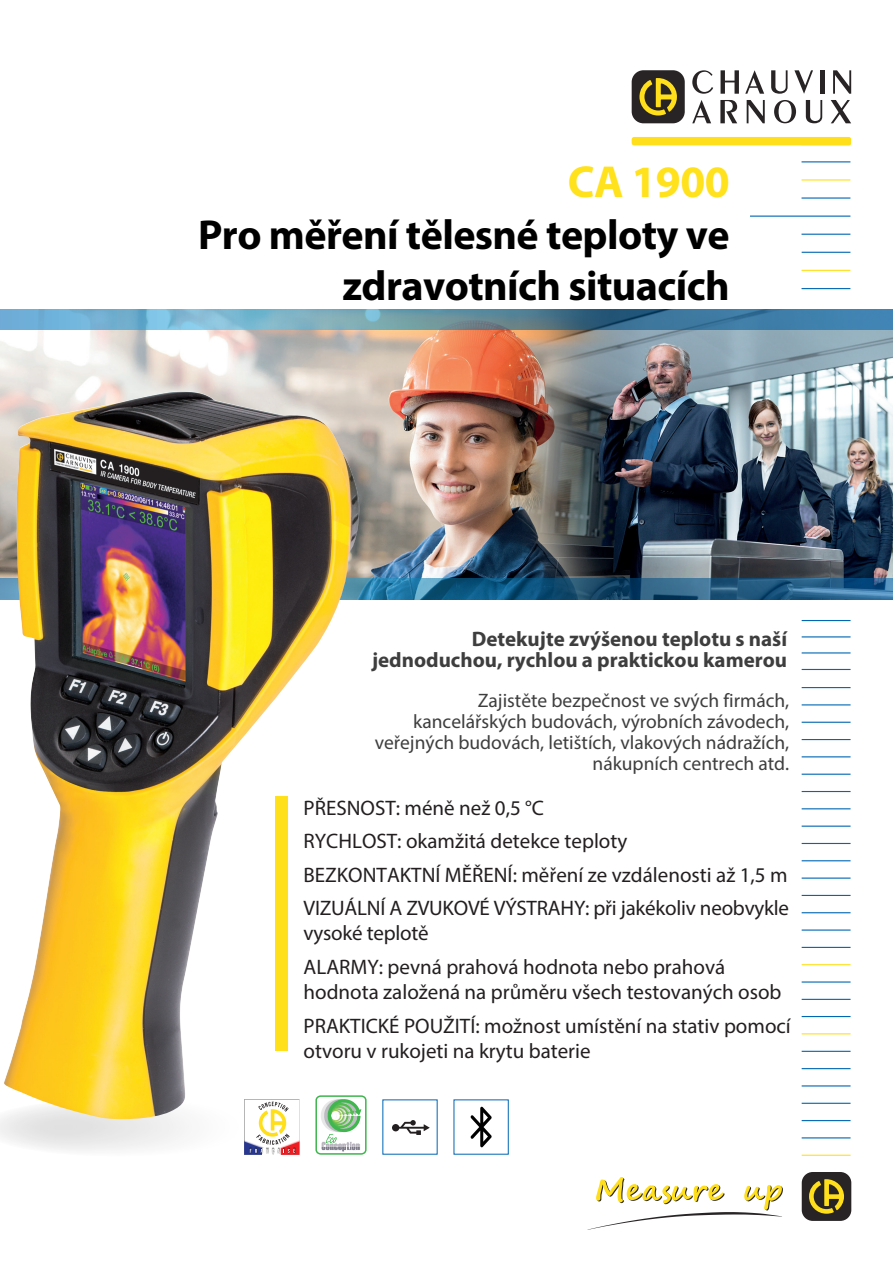
<style>
.page{position:relative;width:893px;height:1263px;background:#fff}
.page>*{position:absolute;margin:0;border:0;box-sizing:border-box;transform-origin:0 0}
.t1{font:700 45px "Myriad Pro";letter-spacing:-.015em;color:#ffe11c}
.t2{font:700 42px/50.4px "Myriad Pro";letter-spacing:-.015em;color:#000;text-align:right}
.t3{font:21px/33.3px "Myriad Pro";color:#231f20}
.t4{font:700 21px/21px "Myriad Pro";color:#3e3e3f;text-align:right}
.t5{font:19.5px/20.9px "Myriad Pro";color:#3e3e3f;text-align:right}
</style>
<div class="page">
<div style="left:632px;top:70px;width:53px;height:53px;background:#282426;border-radius:12px"></div>
<svg style="left:639px;top:78px;width:38px;height:38px"></svg>
<svg style="left:692px;top:70px;width:21px;height:24px"></svg>
<svg style="left:720px;top:70px;width:19px;height:24px"></svg>
<svg style="left:745px;top:70px;width:19px;height:24px"></svg>
<svg style="left:771px;top:70px;width:17px;height:24px"></svg>
<svg style="left:794px;top:70px;width:19px;height:24px"></svg>
<hr style="left:820px;top:70px;width:4px;height:24px;background:#282426">
<svg style="left:833px;top:70px;width:18px;height:24px"></svg>
<svg style="left:692px;top:100px;width:19px;height:23px"></svg>
<svg style="left:720px;top:100px;width:17px;height:23px"></svg>
<svg style="left:747px;top:100px;width:18px;height:23px"></svg>
<svg style="left:774px;top:100px;width:22px;height:23px"></svg>
<svg style="left:806px;top:100px;width:16px;height:23px"></svg>
<svg style="left:831px;top:100px;width:20px;height:23px"></svg>
<div style="left:632px;top:137px;width:219px;height:8px;background:#ffdf1b;border-radius:3px"></div>
<hr style="left:801px;top:161px;width:49px;height:1px;background:#0166b3">
<hr style="left:801px;top:179px;width:49px;height:2px;background:#ffe01b">
<hr style="left:801px;top:197px;width:49px;height:2px;background:#0166b3">
<hr style="left:750px;top:216px;width:100px;height:1px;background:#0166b3">
<hr style="left:801px;top:234px;width:49px;height:1px;background:#0166b3">
<hr style="left:802px;top:252px;width:48px;height:1px;background:#0166b3">
<hr style="left:801px;top:288px;width:49px;height:1px;background:#0166b3">
<hr style="left:801px;top:270px;width:49px;height:1px;background:#ffe01b">
<hr style="left:802px;top:636px;width:48px;height:1px;background:#0166b3">
<hr style="left:802px;top:620px;width:48px;height:1px;background:#0166b3">
<hr style="left:802px;top:652px;width:48px;height:1px;background:#0166b3">
<hr style="left:802px;top:669px;width:48px;height:1px;background:#0166b3">
<hr style="left:802px;top:687px;width:48px;height:1px;background:#0166b3">
<hr style="left:802px;top:704px;width:48px;height:1px;background:#0166b3">
<hr style="left:802px;top:722px;width:48px;height:1px;background:#0166b3">
<hr style="left:802px;top:739px;width:48px;height:1px;background:#0166b3">
<hr style="left:802px;top:756px;width:48px;height:1px;background:#0166b3">
<hr style="left:802px;top:774px;width:48px;height:1px;background:#0166b3">
<hr style="left:802px;top:791px;width:48px;height:1px;background:#0166b3">
<hr style="left:802px;top:808px;width:48px;height:1px;background:#0166b3">
<hr style="left:802px;top:825px;width:48px;height:2px;background:#0166b3">
<hr style="left:802px;top:843px;width:48px;height:1px;background:#0166b3">
<hr style="left:802px;top:860px;width:48px;height:1px;background:#0166b3">
<hr style="left:802px;top:877px;width:48px;height:2px;background:#0166b3">
<hr style="left:802px;top:895px;width:48px;height:1px;background:#0166b3">
<hr style="left:802px;top:912px;width:48px;height:1px;background:#0166b3">
<hr style="left:802px;top:929px;width:48px;height:2px;background:#0166b3">
<hr style="left:802px;top:947px;width:48px;height:1px;background:#0166b3">
<hr style="left:802px;top:964px;width:48px;height:1px;background:#ffe01b">
<hr style="left:802px;top:981px;width:48px;height:1px;background:#0166b3">
<hr style="left:802px;top:999px;width:48px;height:1px;background:#0166b3">
<hr style="left:802px;top:1016px;width:48px;height:1px;background:#0166b3">
<hr style="left:802px;top:1033px;width:48px;height:1px;background:#ffe01b">
<hr style="left:802px;top:1155px;width:48px;height:1px;background:#ffe01b">
<hr style="left:802px;top:1051px;width:48px;height:1px;background:#0166b3">
<hr style="left:802px;top:1085px;width:48px;height:1px;background:#0166b3">
<hr style="left:802px;top:1120px;width:48px;height:1px;background:#0166b3">
<hr style="left:802px;top:1068px;width:48px;height:1px;background:#0166b3">
<hr style="left:802px;top:1103px;width:48px;height:1px;background:#0166b3">
<hr style="left:802px;top:1137px;width:48px;height:1px;background:#0166b3">
<img style="left:0;top:330px;width:893px;height:249px">
<svg style="left:0;top:579px;width:893px;height:20px"></svg>
<svg style="left:0;top:309px;width:893px;height:21px"></svg>
<img style="left:2px;top:391px;width:358px;height:729px">
<svg style="left:0;top:1098px;width:299px;height:57px"></svg>
<svg style="left:315px;top:1095px;width:52px;height:60px"></svg>
<svg style="left:392px;top:1120px;width:38px;height:15px"></svg>
<svg style="left:470px;top:1106px;width:22px;height:41px"></svg>
<div style="left:275px;top:796px;width:13px;height:255px;background:#ffe01b"></div>
<svg style="left:587px;top:1177px;width:196px;height:53px"></svg>
<div style="left:802px;top:1172px;width:49px;height:49px;background:#282426;border-radius:11px"></div>
<svg style="left:809px;top:1179px;width:35px;height:35px"></svg>
<h1 class="t1" style="left:568px;top:153px;width:163px">CA 1900</h1>
<h2 class="t2" style="left:198px;top:208px;width:533px">Pro měření tělesné teploty ve zdravotních situacích</h2>
<p class="t4" style="left:372px;top:628px;width:417px">Detekujte zvýšenou teplotu s naší jednoduchou, rychlou a praktickou kamerou</p>
<p class="t5" style="left:375px;top:690px;width:416px">Zajistěte bezpečnost ve svých firmách, kancelářských budovách, výrobních závodech, veřejných budovách, letištích, vlakových nádražích, nákupních centrech atd.</p>
<p class="t3" style="left:304px;top:791px;width:487px">PŘESNOST: méně než 0,5 °C<br>RYCHLOST: okamžitá detekce teploty<br>BEZKONTAKTNÍ MĚŘENÍ: měření ze vzdálenosti až 1,5 m VIZUÁLNÍ A ZVUKOVÉ VÝSTRAHY: při jakékoliv neobvykle</p>
<p class="t3" style="left:304px;top:916px;width:423px;line-height:33.8px">vysoké teplotě<br>ALARMY: pevná prahová hodnota nebo prahová</p>
<p class="t3" style="left:304px;top:975px;width:489px;line-height:33.8px">hodnota založená na průměru všech testovaných osob<br>PRAKTICKÉ POUŽITÍ: možnost umístění na stativ pomocí</p>
<p class="t3" style="left:304px;top:1034px;width:288px">otvoru v rukojeti na krytu baterie</p>
</div>
